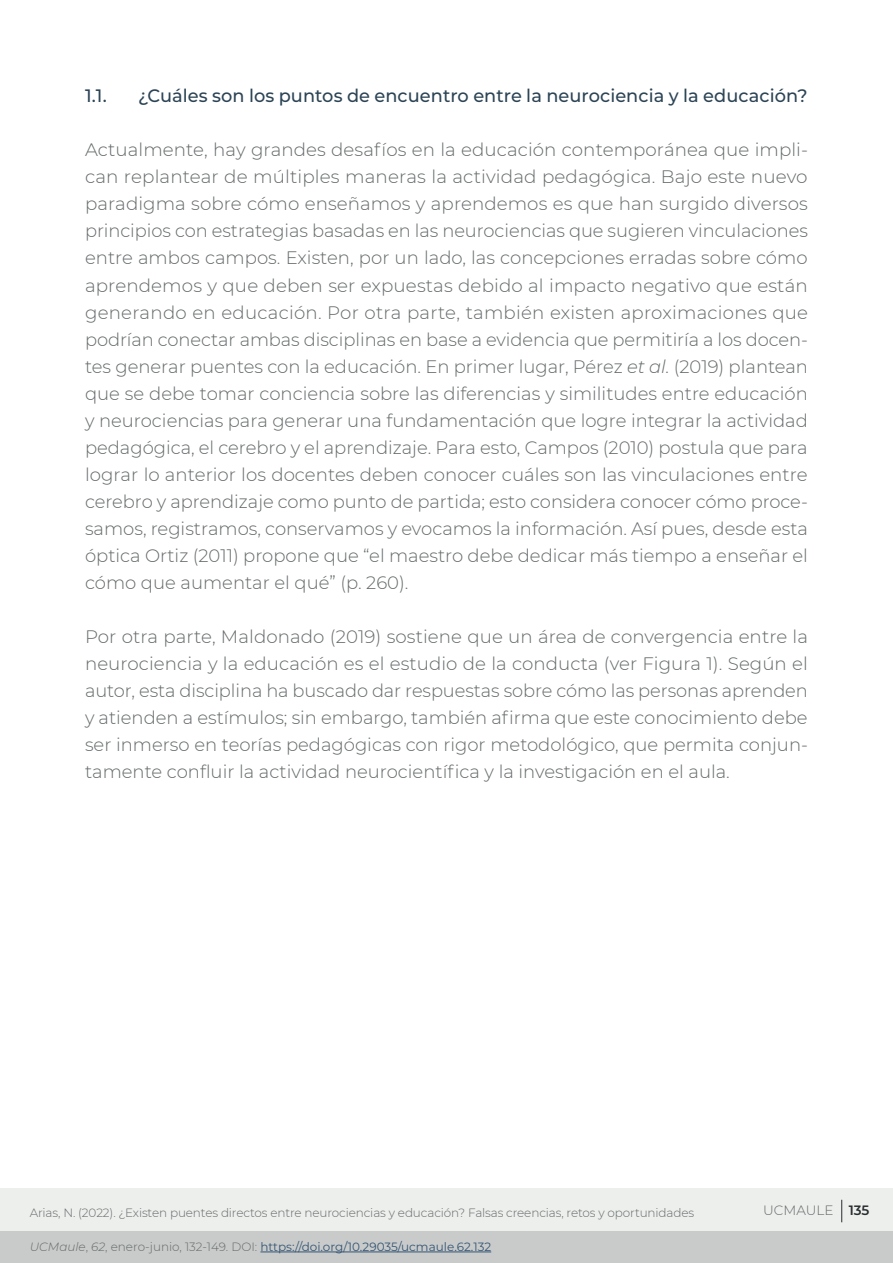
<style>
.page{position:relative;width:893px;height:1263px;background:#fff}
.page>*{position:absolute;margin:0;border:0;box-sizing:border-box;transform-origin:0 0}
.t1{font:300 18px/27px "Montserrat";color:#646969;text-align:justify}
.t2{font:500 18px "Montserrat";letter-spacing:.005em;color:#2c4455}
.t3{font:300 13.5px "Montserrat";color:#646969}
.t4{font:300 12px "Montserrat";letter-spacing:-.01em;color:#646969}
.t5{font:12px "Montserrat";color:#365574}
.s1{font-style:italic}
.s2{font-weight:300;font-style:italic;color:#646969}
.s3{font-weight:300;color:#646969}
.s4{font-weight:600;color:#292d2f}
</style>
<div class="page">
<div style="left:0;top:1188px;width:893px;height:52px;background:#edefed"></div>
<div style="left:0;top:1231px;width:893px;height:32px;background:#c9cbca"></div>
<hr style="left:260px;top:1251px;width:231px;height:1px;background:#365574">
<svg style="left:841px;top:1200px;width:1px;height:22px"></svg>
<p class="t2" style="left:85px;top:84px;width:23px">1.1.</p>
<p class="t2" style="left:138px;top:84px;width:671px">¿Cuáles son los puntos de encuentro entre la neurociencia y la educación?</p>
<p class="t1" style="left:85px;top:136px;width:725px">Actualmente, hay grandes desafíos en la educación contemporánea que impli&shy;can replantear de múltiples maneras la actividad pedagógica. Bajo este nuevo paradigma sobre cómo enseñamos y aprendemos es que han surgido diversos principios con estrategias basadas en las neurociencias que sugieren vinculaciones entre ambos campos. Existen, por un lado, las concepciones erradas sobre cómo aprendemos y que deben ser expuestas debido al impacto negativo que están generando en educación. Por otra parte, también existen aproximaciones que podrían conectar ambas disciplinas en base a evidencia que permitiría a los docen&shy;tes generar puentes con la educación. En primer lugar, Pérez <span class="s1">et al.</span> (2019) plantean que se debe tomar conciencia sobre las diferencias y similitudes entre educación y neurociencias para generar una fundamentación que logre integrar la actividad pedagógica, el cerebro y el aprendizaje. Para esto, Campos (2010) postula que para lograr lo anterior los docentes deben conocer cuáles son las vinculaciones entre cerebro y aprendizaje como punto de partida; esto considera conocer cómo proce&shy;samos, registramos, conservamos y evocamos la información. Así pues, desde esta óptica Ortiz (2011) propone que “el maestro debe dedicar más tiempo a enseñar el cómo que aumentar el qué” (p. 260).</p>
<p class="t1" style="left:85px;top:622px;width:724px">Por otra parte, Maldonado (2019) sostiene que un área de convergencia entre la neurociencia y la educación es el estudio de la conducta (ver Figura 1). Según el autor, esta disciplina ha buscado dar respuestas sobre cómo las personas aprenden y atienden a estímulos; sin embargo, también afirma que este conocimiento debe ser inmerso en teorías pedagógicas con rigor metodológico, que permita conjun&shy;tamente confluir la actividad neurocientífica y la investigación en el aula.</p>
<p class="t4" style="left:30px;top:1204px;width:666px">Arias, N. (2022). ¿Existen puentes directos entre neurociencias y educación? Falsas creencias, retos y oportunidades</p>
<p class="t5" style="left:30px;top:1238px;width:463px"><span class="s2">UCMaule</span><span class="s3">,</span> <span class="s2">62</span><span class="s3">, enero-junio, 132-149. DOI:</span> https://doi.org/10.29035/ucmaule.62.132</p>
<p class="t3" style="left:763px;top:1201px;width:108px">UCMAULE <span class="s4">135</span></p>
</div>
